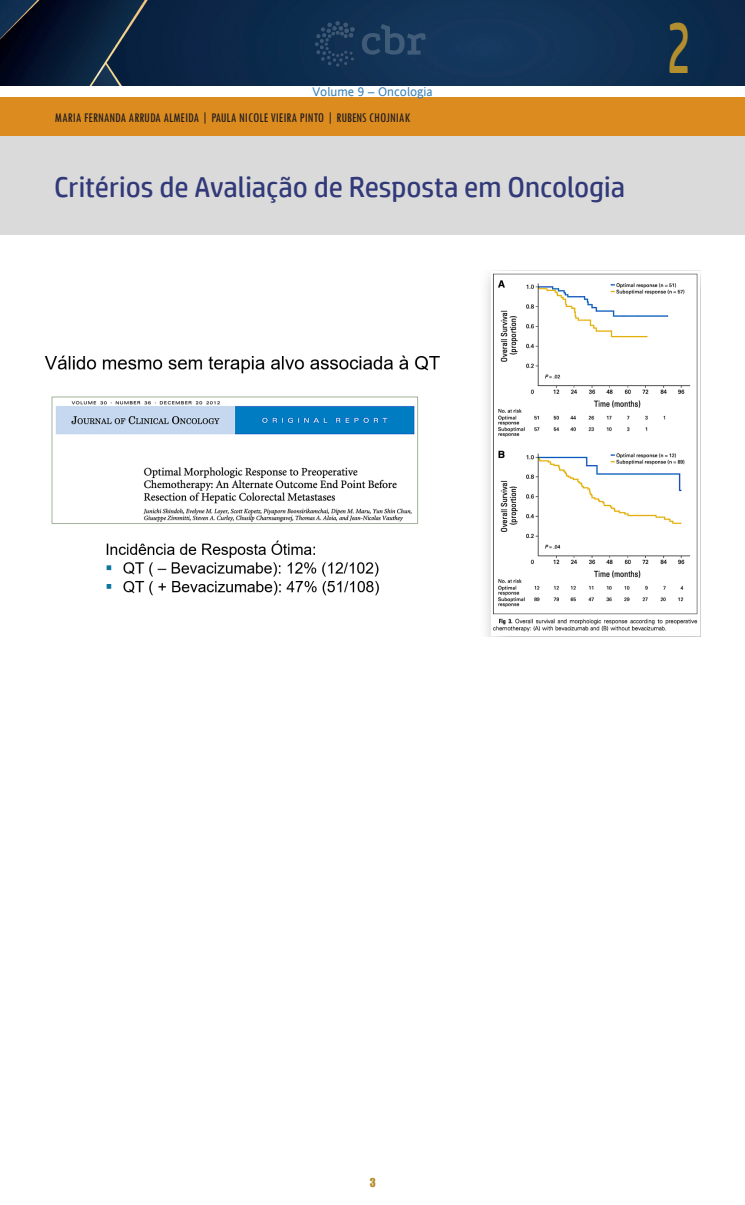
<style>
.page{position:relative;width:745px;height:1205px;background:#fff}
.page>*{position:absolute;margin:0;border:0;box-sizing:border-box;transform-origin:0 0}
.numero_capitulo{font:75px "HP Simplified";color:#b38e2e;scale:.6 1}
.Default{font:28.75px "HP Simplified";color:#313978}
.autores{font:condensed 13.75px "Tw Cen";color:#231f20}
.t1{font:12.5px "Andale Sansfor VST";color:#3981b6}
.cabeco{font:11.25px "Impact";color:#b38e2e}
</style>
<div class="page">
<img style="left:44px;top:270px;width:656px;height:367px">
<img style="left:0;top:0;width:744px;height:86px">
<div style="left:0;top:98px;width:744px;height:38px;background:#dc8b1f"></div>
<div style="left:0;top:136px;width:744px;height:99px;background:#dadadb"></div>
<svg style="left:361px;top:24px;width:64px;height:31px;background:#224163"></svg>
<svg style="left:314px;top:21px;width:40px;height:46px;background:#1a3859"></svg>
<p class="t1" style="left:312px;top:83px;width:121px">Volume 9 – Oncologia</p>
<p class="autores" style="left:55px;top:109px;width:357px">MARIA FERNANDA ARRUDA ALMEIDA | PAULA NICOLE VIEIRA PINTO | RUBENS CHOJNIAK</p>
<p class="Default" style="left:54px;top:170px;width:572px">Critérios de Avaliação de Resposta em Oncologia</p>
<p class="numero_capitulo" style="left:666px;top:4px;width:42px">2</p>
<p class="cabeco" style="left:369px;top:1174px;width:7px">3</p>
</div>
